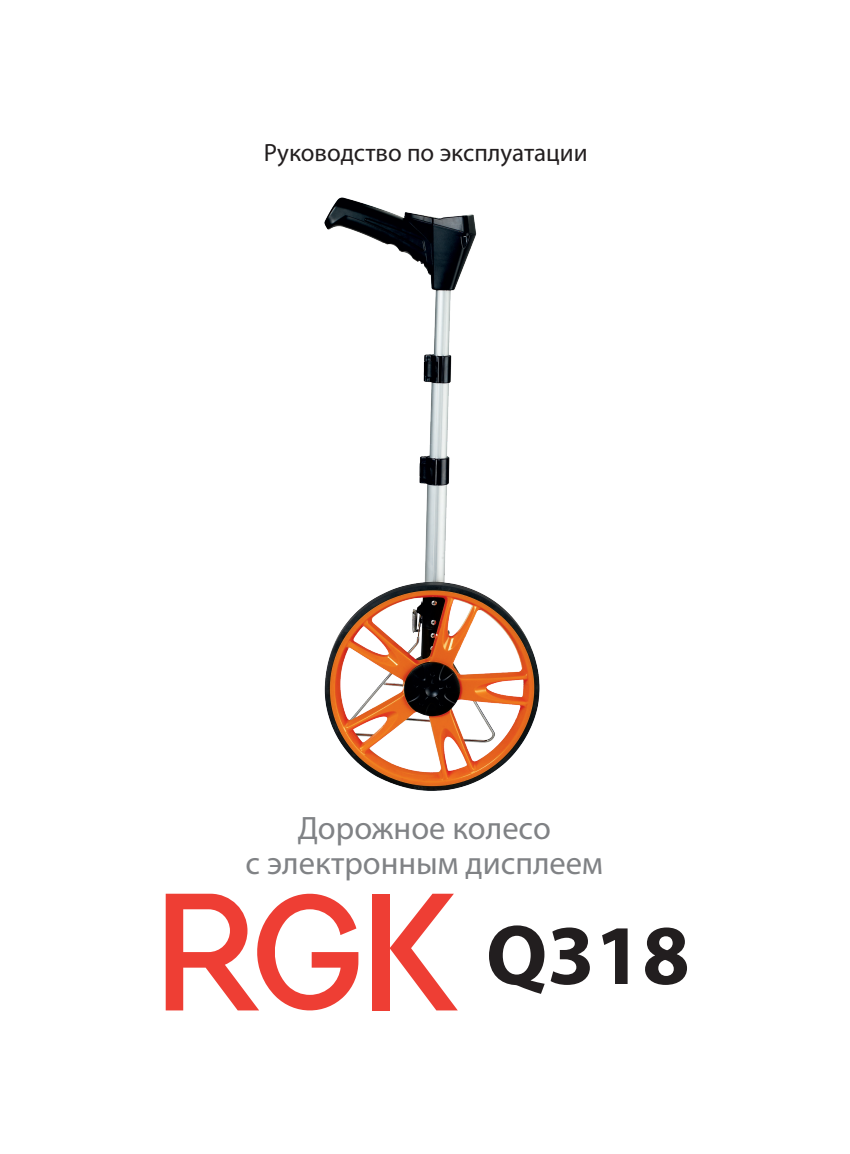
<style>
.page{position:relative;width:850px;height:1154px;background:#fff}
.page>*{position:absolute;margin:0;border:0;box-sizing:border-box;transform-origin:0 0}
.t1{font:700 85.5px "Myriad Pro";color:#221e1f}
.t2{font:32.5px/35px "Myriad Pro";color:#808285;text-align:center}
.t3{font:25px "Myriad Pro";color:#221e1f}
</style>
<div class="page">
<div style="left:372px;top:894px;width:17px;height:116px;background:#ee3e34"></div>
<svg style="left:389px;top:894px;width:68px;height:116px"></svg>
<svg style="left:166px;top:894px;width:192px;height:116px"></svg>
<img style="left:324px;top:197px;width:216px;height:594px">
<p class="t3" style="left:264px;top:137px;width:325px">Руководство по эксплуатации</p>
<p class="t2" style="left:245px;top:810px;width:359px">Дорожное колесо<br>с электронным дисплеем</p>
<h1 class="t1" style="left:485px;top:899px;width:205px">Q318</h1>
</div>
